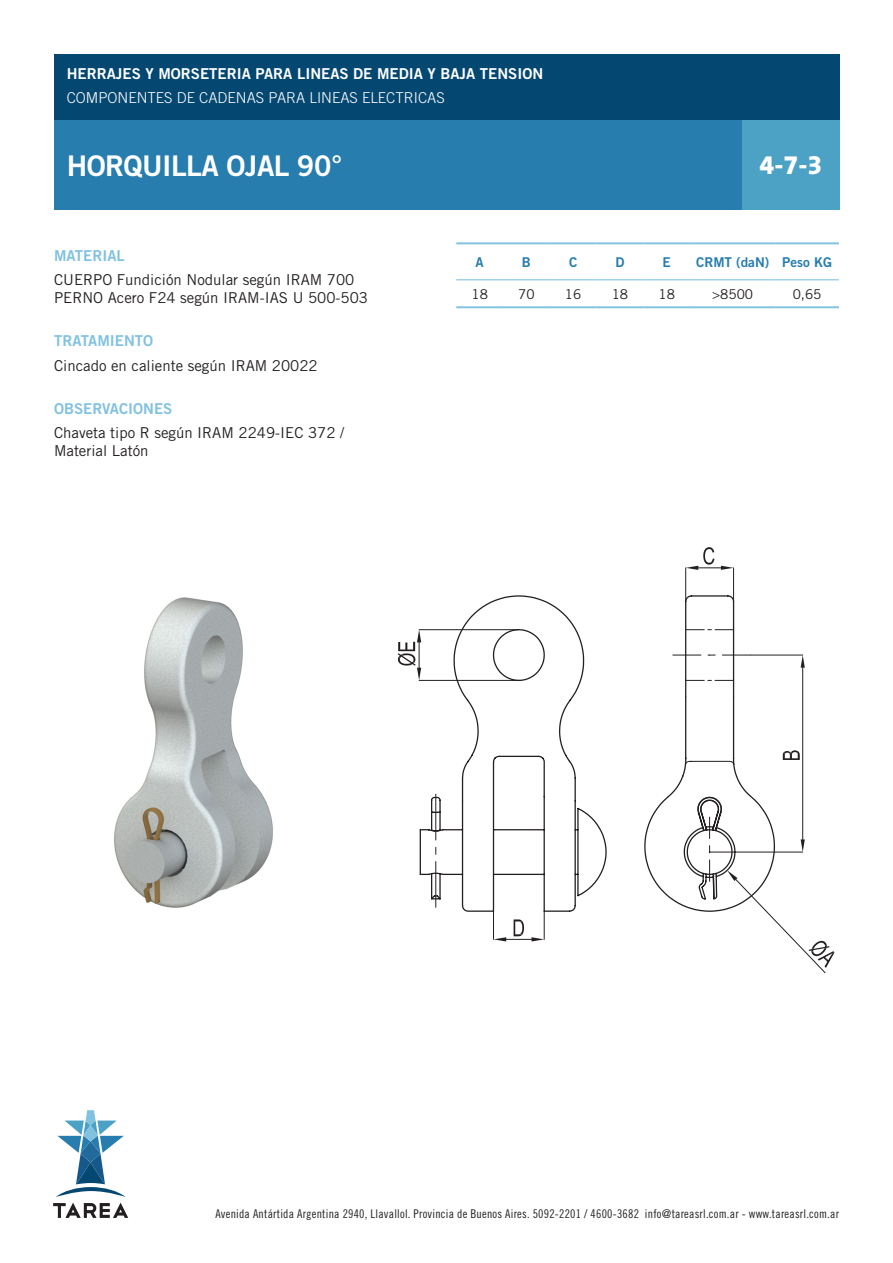
<style>
.page{position:relative;width:893px;height:1263px;background:#fff}
.page>*{position:absolute;margin:0;border:0;box-sizing:border-box;transform-origin:0 0}
.prodTitulo{font:28.5px "Trade Gothic Bold Two";letter-spacing:-.02em;color:#fff}
.codigo{font:800 27px "The Sans B8";color:#fff}
.cuadro_texto{font:15px/18px "Trade Gothic";color:#231f20}
.subcategoria{font:15px "Trade Gothic Bold Two";color:#fff}
.subcategoria-2{font:300 15px "Trade Gothic";color:#fff}
.cuadro_Titulo{font:15px "Trade Gothic Bold Two";color:#81c2e1}
.tabla_Titulo{font:13.5px "Trade Gothic Bold Two";color:#267dae}
.tabla_texto{font:13.5px "Trade Gothic";color:#231f20}
.t1{font:12px "Trade Gothic Cond Eighteen";letter-spacing:.02em;color:#231f20}
</style>
<div class="page">
<svg style="left:53px;top:1110px;width:75px;height:108px"></svg>
<hr style="left:456px;top:242px;width:47px;height:2px;background:#81c2e1">
<hr style="left:503px;top:242px;width:47px;height:2px;background:#81c2e1">
<hr style="left:550px;top:242px;width:47px;height:2px;background:#81c2e1">
<hr style="left:597px;top:242px;width:46px;height:2px;background:#81c2e1">
<hr style="left:643px;top:242px;width:47px;height:2px;background:#81c2e1">
<hr style="left:690px;top:242px;width:85px;height:2px;background:#81c2e1">
<hr style="left:775px;top:242px;width:64px;height:2px;background:#81c2e1">
<hr style="left:456px;top:279px;width:47px;height:1px;background:#81c2e1">
<hr style="left:503px;top:279px;width:47px;height:1px;background:#81c2e1">
<hr style="left:550px;top:279px;width:47px;height:1px;background:#81c2e1">
<hr style="left:597px;top:279px;width:46px;height:1px;background:#81c2e1">
<hr style="left:643px;top:279px;width:47px;height:1px;background:#81c2e1">
<hr style="left:690px;top:279px;width:85px;height:1px;background:#81c2e1">
<hr style="left:775px;top:279px;width:64px;height:1px;background:#81c2e1">
<hr style="left:456px;top:306px;width:47px;height:2px;background:#81c2e1">
<hr style="left:503px;top:306px;width:47px;height:2px;background:#81c2e1">
<hr style="left:550px;top:306px;width:47px;height:2px;background:#81c2e1">
<hr style="left:597px;top:306px;width:46px;height:2px;background:#81c2e1">
<hr style="left:643px;top:306px;width:47px;height:2px;background:#81c2e1">
<hr style="left:690px;top:306px;width:85px;height:2px;background:#81c2e1">
<hr style="left:775px;top:306px;width:64px;height:2px;background:#81c2e1">
<div style="left:54px;top:54px;width:786px;height:66px;background:#044771"></div>
<div style="left:54px;top:120px;width:688px;height:89px;background:#267dae"></div>
<div style="left:742px;top:120px;width:98px;height:89px;background:#4ca2c5"></div>
<img style="left:114px;top:597px;width:159px;height:311px">
<svg style="left:419px;top:595px;width:188px;height:317px"></svg>
<svg style="left:493px;top:911px;width:52px;height:30px"></svg>
<hr style="left:419px;top:680px;width:100px;height:1px;background:#231f20">
<hr style="left:419px;top:629px;width:100px;height:1px;background:#231f20">
<svg style="left:398px;top:630px;width:23px;height:50px"></svg>
<hr style="left:685px;top:568px;width:1px;height:33px;background:#231f20">
<hr style="left:733px;top:568px;width:1px;height:33px;background:#231f20">
<svg style="left:644px;top:594px;width:190px;height:379px"></svg>
<svg style="left:686px;top:547px;width:47px;height:23px"></svg>
<p class="subcategoria" style="left:67px;top:64px;width:478px">HERRAJES Y MORSETERIA PARA LINEAS DE MEDIA Y BAJA TENSION</p>
<p class="subcategoria-2" style="left:67px;top:89px;width:379px">COMPONENTES DE CADENAS PARA LINEAS ELECTRICAS</p>
<p class="prodTitulo" style="left:67px;top:148px;width:277px">HORQUILLA OJAL 90°</p>
<p class="codigo" style="left:759px;top:151px;width:64px">4-7-3</p>
<p class="cuadro_Titulo" style="left:54px;top:246px;width:72px">MATERIAL</p>
<p class="cuadro_texto" style="left:54px;top:271px;width:302px">CUERPO Fundición Nodular según IRAM 700</p>
<p class="cuadro_texto" style="left:54px;top:289px;width:316px">PERNO Acero F24 según IRAM-IAS U 500-503</p>
<p class="cuadro_Titulo" style="left:54px;top:332px;width:101px">TRATAMIENTO</p>
<p class="cuadro_texto" style="left:54px;top:356px;width:265px">Cincado en caliente según IRAM 20022</p>
<p class="cuadro_Titulo" style="left:54px;top:399px;width:120px">OBSERVACIONES</p>
<p class="cuadro_texto" style="left:54px;top:423px;width:292px">Chaveta tipo R según IRAM 2249-IEC 372 /<br>Material Latón</p>
<p class="tabla_Titulo" style="left:475px;top:254px;width:10px">A</p>
<p class="tabla_Titulo" style="left:522px;top:254px;width:11px">B</p>
<p class="tabla_Titulo" style="left:569px;top:254px;width:10px">C</p>
<p class="tabla_Titulo" style="left:615px;top:254px;width:11px">D</p>
<p class="tabla_Titulo" style="left:663px;top:254px;width:10px">E</p>
<p class="tabla_Titulo" style="left:696px;top:254px;width:75px">CRMT (daN)</p>
<p class="tabla_Titulo" style="left:782px;top:254px;width:51px">Peso KG</p>
<p class="tabla_texto" style="left:471px;top:286px;width:18px">18</p>
<p class="tabla_texto" style="left:518px;top:286px;width:18px">70</p>
<p class="tabla_texto" style="left:565px;top:286px;width:18px">16</p>
<p class="tabla_texto" style="left:612px;top:286px;width:18px">18</p>
<p class="tabla_texto" style="left:658px;top:286px;width:18px">18</p>
<p class="tabla_texto" style="left:712px;top:286px;width:43px">&gt;8500</p>
<p class="tabla_texto" style="left:793px;top:286px;width:30px">0,65</p>
<p class="t1" style="left:216px;top:1206px;width:625px">Avenida Antártida Argentina 2940, Llavallol. Provincia de Buenos Aires. 5092-2201 / 4600-3682 info@tareasrl.com.ar - www.tareasrl.com.ar</p>
</div>
